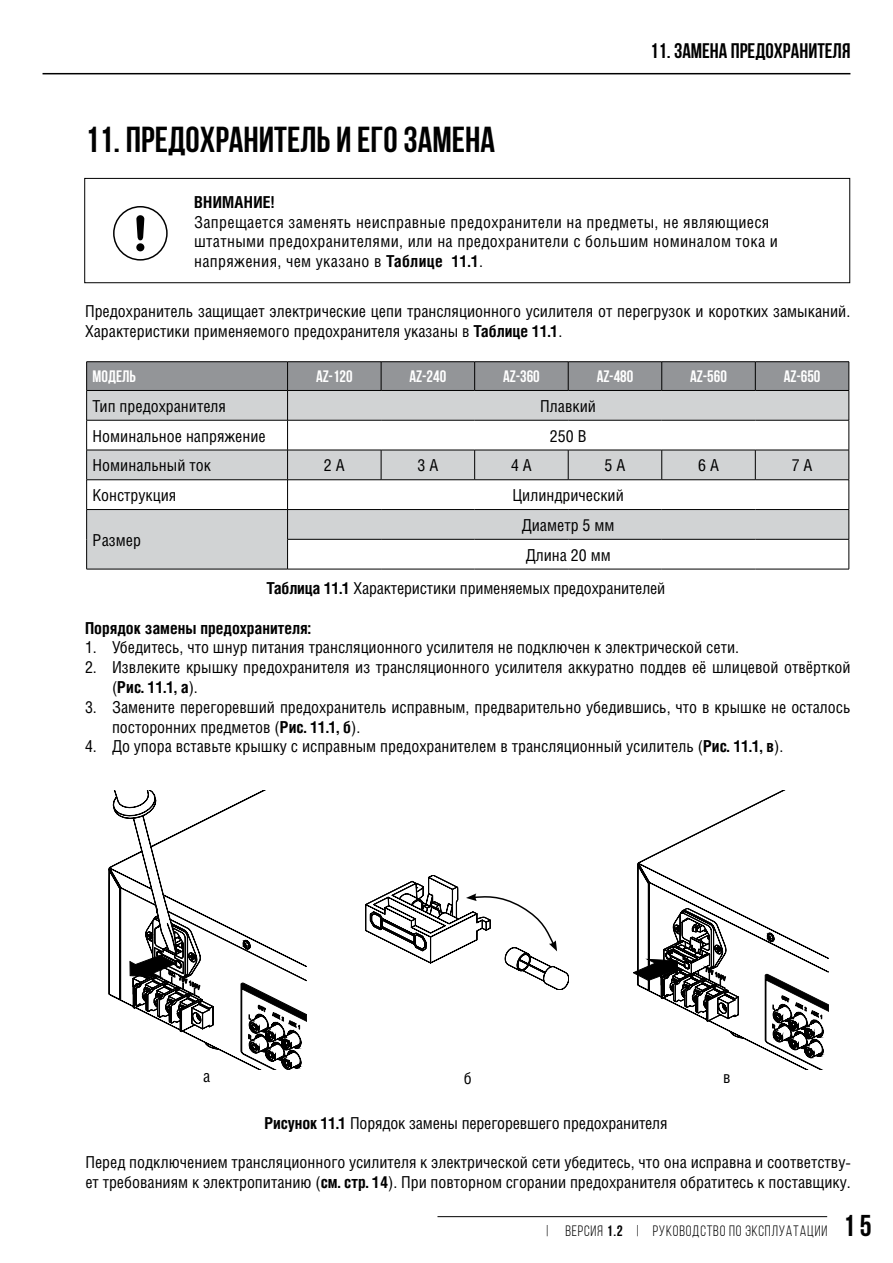
<style>
.page{position:relative;width:893px;height:1263px;background:#fff}
.page>*{position:absolute;margin:0;border:0;box-sizing:border-box;transform-origin:0 0}
.Zagolowok{font:700 36px "Bebas Neue";color:#000}
.t1{font:700 21px "Bebas Neue";color:#000}
.Paragraph_Style_1{font:16.5px/19.8px "Helios Cond";color:#000}
.Paragraph_Style_1-2{font:16.5px/19.8px "Helios Cond";letter-spacing:.02em;color:#000}
.Paragraph_Style_1-3{font:700 16.5px "Bebas Neue";color:#fff}
.Paragraph_Style_1-4{font:700 16.5px "Helios Cond";color:#000}
.Paragraph_Style_1-5{font:700 16.5px "Helios Cond";letter-spacing:.02em;color:#000}
.t2{font:15px "Bebas Neue";letter-spacing:.05em;color:#000}
.s1{font-weight:700}
.s2{font-weight:700;font-size:30px}
</style>
<div class="page">
<hr style="left:43px;top:73px;width:807px;height:1px;background:#000">
<hr style="left:437px;top:1216px;width:390px;height:1px;background:#000">
<div style="left:85px;top:178px;width:765px;height:105px;border:1px solid #000"></div>
<svg style="left:136px;top:215px;width:8px;height:25px"></svg>
<div style="left:136px;top:243px;width:8px;height:8px;background:#000;border-radius:50%"></div>
<div style="left:113px;top:206px;width:55px;height:55px;border:2px solid #000;border-radius:50%"></div>
<svg style="left:87px;top:421px;width:762px;height:148px"></svg>
<hr style="left:86px;top:361px;width:202px;height:1px;background:#000">
<hr style="left:288px;top:361px;width:93px;height:1px;background:#000">
<hr style="left:381px;top:361px;width:94px;height:1px;background:#000">
<hr style="left:475px;top:361px;width:93px;height:1px;background:#000">
<hr style="left:568px;top:361px;width:94px;height:1px;background:#000">
<hr style="left:662px;top:361px;width:93px;height:1px;background:#000">
<hr style="left:755px;top:361px;width:94px;height:1px;background:#000">
<svg style="left:86px;top:362px;width:764px;height:58px;background:#acaeb0"></svg>
<hr style="left:86px;top:420px;width:202px;height:1px;background:#000">
<hr style="left:86px;top:420px;width:1px;height:30px;background:#000">
<hr style="left:288px;top:420px;width:93px;height:1px;background:#000">
<hr style="left:287px;top:420px;width:1px;height:30px;background:#000">
<hr style="left:381px;top:420px;width:94px;height:1px;background:#000">
<hr style="left:475px;top:420px;width:93px;height:1px;background:#000">
<hr style="left:568px;top:420px;width:94px;height:1px;background:#000">
<hr style="left:662px;top:420px;width:93px;height:1px;background:#000">
<hr style="left:755px;top:420px;width:94px;height:1px;background:#000">
<hr style="left:849px;top:420px;width:1px;height:30px;background:#000">
<hr style="left:86px;top:450px;width:202px;height:1px;background:#000">
<hr style="left:86px;top:450px;width:1px;height:30px;background:#000">
<hr style="left:288px;top:450px;width:93px;height:1px;background:#000">
<hr style="left:287px;top:450px;width:1px;height:30px;background:#000">
<hr style="left:381px;top:450px;width:94px;height:1px;background:#000">
<hr style="left:381px;top:450px;width:1px;height:30px;background:#000">
<hr style="left:475px;top:450px;width:93px;height:1px;background:#000">
<hr style="left:474px;top:450px;width:1px;height:30px;background:#000">
<hr style="left:568px;top:450px;width:94px;height:1px;background:#000">
<hr style="left:568px;top:450px;width:1px;height:30px;background:#000">
<hr style="left:662px;top:450px;width:93px;height:1px;background:#000">
<hr style="left:661px;top:450px;width:1px;height:30px;background:#000">
<hr style="left:755px;top:450px;width:94px;height:1px;background:#000">
<hr style="left:755px;top:450px;width:1px;height:30px;background:#000">
<hr style="left:849px;top:450px;width:1px;height:30px;background:#000">
<hr style="left:86px;top:479px;width:202px;height:1px;background:#000">
<hr style="left:288px;top:479px;width:93px;height:1px;background:#000">
<hr style="left:381px;top:479px;width:94px;height:1px;background:#000">
<hr style="left:475px;top:479px;width:93px;height:1px;background:#000">
<hr style="left:568px;top:479px;width:94px;height:1px;background:#000">
<hr style="left:662px;top:479px;width:93px;height:1px;background:#000">
<hr style="left:755px;top:479px;width:94px;height:1px;background:#000">
<hr style="left:86px;top:509px;width:202px;height:1px;background:#000">
<svg style="left:86px;top:480px;width:1px;height:59px"></svg>
<hr style="left:288px;top:509px;width:93px;height:1px;background:#000">
<svg style="left:287px;top:480px;width:1px;height:59px"></svg>
<hr style="left:381px;top:509px;width:94px;height:1px;background:#000">
<hr style="left:475px;top:509px;width:93px;height:1px;background:#000">
<hr style="left:568px;top:509px;width:94px;height:1px;background:#000">
<hr style="left:662px;top:509px;width:93px;height:1px;background:#000">
<hr style="left:755px;top:509px;width:94px;height:1px;background:#000">
<svg style="left:849px;top:480px;width:1px;height:59px"></svg>
<hr style="left:86px;top:539px;width:1px;height:30px;background:#000">
<hr style="left:287px;top:539px;width:94px;height:1px;background:#000">
<hr style="left:287px;top:539px;width:1px;height:30px;background:#000">
<hr style="left:381px;top:539px;width:94px;height:1px;background:#000">
<hr style="left:475px;top:539px;width:93px;height:1px;background:#000">
<hr style="left:568px;top:539px;width:94px;height:1px;background:#000">
<hr style="left:662px;top:539px;width:93px;height:1px;background:#000">
<hr style="left:755px;top:539px;width:94px;height:1px;background:#000">
<hr style="left:849px;top:539px;width:1px;height:30px;background:#000">
<hr style="left:86px;top:569px;width:202px;height:1px;background:#000">
<hr style="left:288px;top:569px;width:93px;height:1px;background:#000">
<hr style="left:381px;top:569px;width:94px;height:1px;background:#000">
<hr style="left:475px;top:569px;width:93px;height:1px;background:#000">
<hr style="left:568px;top:569px;width:94px;height:1px;background:#000">
<hr style="left:662px;top:569px;width:93px;height:1px;background:#000">
<hr style="left:755px;top:569px;width:94px;height:1px;background:#000">
<svg style="left:108px;top:791px;width:199px;height:278px"></svg>
<svg style="left:130px;top:955px;width:46px;height:22px"></svg>
<svg style="left:638px;top:791px;width:191px;height:278px"></svg>
<svg style="left:633px;top:959px;width:45px;height:21px"></svg>
<svg style="left:366px;top:875px;width:203px;height:115px"></svg>
<p class="Zagolowok" style="left:85px;top:120px;width:412px">11. Предохранитель и его замена</p>
<p class="t1" style="left:650px;top:40px;width:202px">11. Замена предохранителя</p>
<p class="Paragraph_Style_1-5" style="left:194px;top:192px;width:82px">ВНИМАНИЕ!</p>
<p class="Paragraph_Style_1-2" style="left:194px;top:211px;width:585px">Запрещается заменять неисправные предохранители на предметы, не являющиеся штатными предохранителями, или на предохранители с большим номиналом тока и напряжения, чем указано в <span class="s1">Таблице 11.1</span>.</p>
<p class="Paragraph_Style_1" style="left:85px;top:301px;width:767px">Предохранитель защищает электрические цепи трансляционного усилителя от перегрузок и коротких замыканий.<br>Характеристики применяемого предохранителя указаны в <span class="s1">Таблице 11.1</span>.</p>
<p class="Paragraph_Style_1-3" style="left:93px;top:367px;width:45px">Модель</p>
<p class="Paragraph_Style_1-3" style="left:316px;top:367px;width:38px">AZ-120</p>
<p class="Paragraph_Style_1-3" style="left:410px;top:367px;width:38px">AZ-240</p>
<p class="Paragraph_Style_1-3" style="left:503px;top:367px;width:38px">AZ-360</p>
<p class="Paragraph_Style_1-3" style="left:597px;top:367px;width:38px">AZ-480</p>
<p class="Paragraph_Style_1-3" style="left:690px;top:367px;width:38px">AZ-560</p>
<p class="Paragraph_Style_1-3" style="left:784px;top:367px;width:38px">AZ-650</p>
<p class="Paragraph_Style_1" style="left:93px;top:396px;width:135px">Тип предохранителя</p>
<p class="Paragraph_Style_1" style="left:540px;top:396px;width:57px">Плавкий</p>
<p class="Paragraph_Style_1" style="left:93px;top:426px;width:175px">Номинальное напряжение</p>
<p class="Paragraph_Style_1" style="left:550px;top:426px;width:38px">250 В</p>
<p class="Paragraph_Style_1" style="left:93px;top:455px;width:120px">Номинальный ток</p>
<p class="Paragraph_Style_1" style="left:324px;top:455px;width:22px">2А</p>
<p class="Paragraph_Style_1" style="left:417px;top:455px;width:22px">3А</p>
<p class="Paragraph_Style_1" style="left:511px;top:455px;width:22px">4А</p>
<p class="Paragraph_Style_1" style="left:605px;top:455px;width:22px">5А</p>
<p class="Paragraph_Style_1" style="left:698px;top:455px;width:22px">6А</p>
<p class="Paragraph_Style_1" style="left:792px;top:455px;width:22px">7А</p>
<p class="Paragraph_Style_1" style="left:93px;top:485px;width:85px">Конструкция</p>
<p class="Paragraph_Style_1" style="left:512px;top:485px;width:113px">Цилиндрический</p>
<p class="Paragraph_Style_1" style="left:93px;top:530px;width:50px">Размер</p>
<p class="Paragraph_Style_1" style="left:522px;top:515px;width:94px">Диаметр 5 мм</p>
<p class="Paragraph_Style_1" style="left:526px;top:545px;width:87px">Длина 20 мм</p>
<p class="Paragraph_Style_1" style="left:267px;top:578px;width:400px"><span class="s1">Таблица 11.1</span> Характеристики применяемых предохранителей</p>
<p class="Paragraph_Style_1-4" style="left:85px;top:618px;width:227px">Порядок замены предохранителя:</p>
<p class="Paragraph_Style_1" style="left:85px;top:637px;width:656px">1. Убедитесь, что шнур питания трансляционного усилителя не подключен к электрической сети.</p>
<p class="Paragraph_Style_1" style="left:112px;top:657px;width:740px;text-indent:-27px">2. Извлеките крышку предохранителя из трансляционного усилителя аккуратно поддев её шлицевой отвёрткой (<span class="s1">Рис. 11.1, а</span>).</p>
<p class="Paragraph_Style_1" style="left:112px;top:697px;width:740px;text-indent:-27px">3. Замените перегоревший предохранитель исправным, предварительно убедившись, что в крышке не осталось посторонних предметов (<span class="s1">Рис. 11.1, б</span>).</p>
<p class="Paragraph_Style_1" style="left:85px;top:736px;width:700px">4. До упора вставьте крышку с исправным предохранителем в трансляционный усилитель (<span class="s1">Рис. 11.1, в</span>).</p>
<p class="Paragraph_Style_1" style="left:203px;top:1066px;width:9px">а</p>
<p class="Paragraph_Style_1" style="left:464px;top:1067px;width:9px">б</p>
<p class="Paragraph_Style_1" style="left:723px;top:1067px;width:9px">в</p>
<p class="Paragraph_Style_1" style="left:264px;top:1113px;width:405px"><span class="s1">Рисунок 11.1</span> Порядок замены перегоревшего предохранителя</p>
<p class="Paragraph_Style_1" style="left:85px;top:1152px;width:767px">Перед подключением трансляционного усилителя к электрической сети убедитесь, что она исправна и соответству&shy;ет требованиям к электропитанию (<span class="s1">см. стр. 14</span>). При повторном сгорании предохранителя обратитесь к поставщику.</p>
<p class="t2" style="left:546px;top:1223px;width:328px">| версия <span class="s1">1.2</span> | руководство по эксплуатации <span class="s2">15</span></p>
</div>
